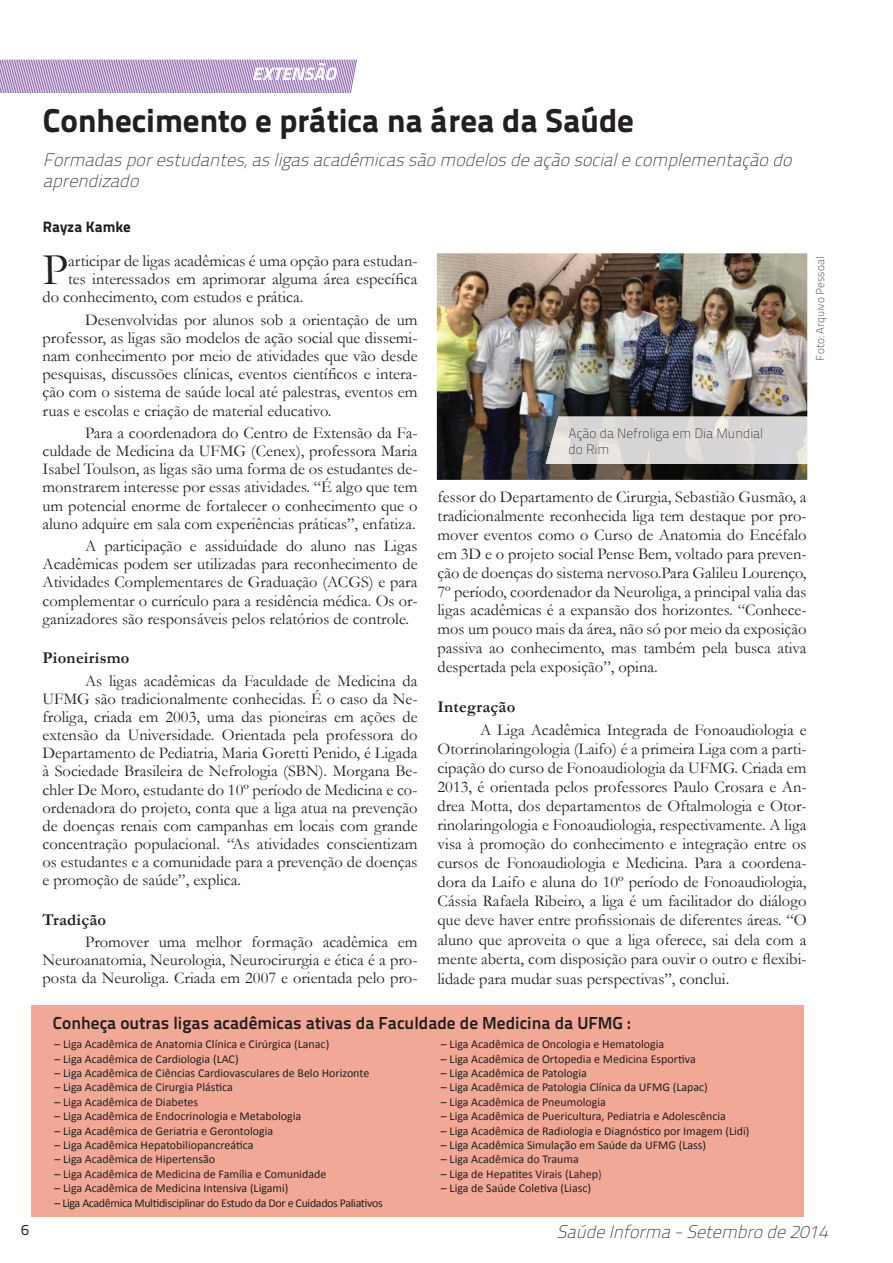
<style>
.page{position:relative;width:893px;height:1263px;background:#fff}
.page>*{position:absolute;margin:0;border:0;box-sizing:border-box;transform-origin:0 0}
.t1{font:45.6px "Garamond";color:#231f20}
.t2{font:33px "Titillium Text 20 L 999 wt";color:#231f20}
.t3{font:italic 18px/21px "Titillium Text 20 L 1 wt";color:#231f20}
.t4{font:italic 18px "Titillium Text 20 L 999 wt";color:#fff}
.t5{font:17.4px "Titillium Text 20 L 800 wt";color:#231f20}
.t6{font:16.5px/18.1px "Garamond";color:#231f20;text-align:justify}
.t7{font:700 16.5px "Garamond";letter-spacing:.015em;color:#231f20}
.t8{font:15px "Titillium Text 20 L 999 wt";color:#231f20}
.t9{font:15px "Titillium Text 20 L 400 wt";color:#231f20}
.t10{font:13.5px/16.2px "Titillium Text 20 L 1 wt";color:#231f20}
.t11{font:12px "Calibri";color:#231f20}
.t12{font:12px "Calibri";letter-spacing:-.03em;color:#231f20}
.t13{font:11.25px "Titillium Text 20 L 1 wt";color:#231f20}
.s1{font-weight:300}
</style>
<div class="page">
<svg style="left:0;top:59px;width:357px;height:35px;background:#bfa8cf"></svg>
<div style="left:31px;top:1005px;width:773px;height:211px;background:#f2a896"></div>
<img style="left:437px;top:253px;width:370px;height:227px">
<svg style="left:807px;top:417px;width:1px;height:47px"></svg>
<img style="left:546px;top:417px;width:261px;height:47px">
<p class="t4" style="left:252px;top:60px;width:91px">EXTENSÃO</p>
<h2 class="t2" style="left:43px;top:95px;width:592px">Conhecimento e prática na área da Saúde</h2>
<p class="t3" style="left:43px;top:148px;width:756px">Formadasporestudantes,asligasacadêmicassãomodelosdeaçãosocialecomplementaçãodo aprendizado</p>
<p class="t8" style="left:43px;top:215px;width:89px">Rayza Kamke</p>
<h1 class="t1" style="left:43px;top:239px;width:27px">P</h1>
<p class="t6" style="left:68px;top:251px;width:351px">articipar de ligas acadêmicas é uma opção para estudan-</p>
<p class="t6" style="left:68px;top:270px;width:351px">tes interessados em aprimorar alguma área específica</p>
<p class="t6" style="left:43px;top:288px;width:262px">do conhecimento, com estudos e prática.</p>
<p class="t6" style="left:43px;top:310px;width:377px;text-indent:43px">Desenvolvidas por alunos sob a orientação de um professor, as ligas são modelos de ação social que dissemi&shy;nam conhecimento por meio de atividades que vão desde pesquisas, discussões clínicas, eventos científicos e intera&shy;ção com o sistema de saúde local até palestras, eventos em ruas e escolas e criação de material educativo.</p>
<p class="t6" style="left:43px;top:423px;width:376px;text-indent:43px">Para a coordenadora do Centro de Extensão da Fa&shy;culdade de Medicina da UFMG (Cenex), professora Maria Isabel Toulson, as ligas são uma forma de os estudantes de&shy;monstrarem interesse por essas atividades. “É algo que tem um potencial enorme de fortalecer o conhecimento que o aluno adquire em sala com experiências práticas”, enfatiza.</p>
<p class="t6" style="left:43px;top:536px;width:377px;text-indent:43px">A participação e assiduidade do aluno nas Ligas Acadêmicas podem ser utilizadas para reconhecimento de Atividades Complementares de Graduação (ACGS) e para complementar o currículo para a residência médica. Os or&shy;ganizadores são responsáveis pelos relatórios de controle.</p>
<p class="t7" style="left:43px;top:647px;width:89px">Pioneirismo</p>
<p class="t6" style="left:43px;top:671px;width:377px;text-indent:43px">As ligas acadêmicas da Faculdade de Medicina da UFMG são tradicionalmente conhecidas. É o caso da Ne&shy;froliga, criada em 2003, uma das pioneiras em ações de extensão da Universidade. Orientada pela professora do Departamento de Pediatria, Maria Goretti Penido, é Ligada à Sociedade Brasileira de Nefrologia (SBN). Morgana Be&shy;chler De Moro, estudante do 10º período de Medicina e co&shy;ordenadora do projeto, conta que a liga atua na prevenção de doenças renais com campanhas em locais com grande concentração populacional. “As atividades conscientizam os estudantes e a comunidade para a prevenção de doenças e promoção de saúde”, explica.</p>
<p class="t7" style="left:43px;top:908px;width:65px">Tradição</p>
<p class="t6" style="left:43px;top:932px;width:377px;text-indent:43px">Promover uma melhor formação acadêmica em Neuroanatomia, Neurologia, Neurocirurgia e ética é a pro&shy;posta da Neuroliga. Criada em 2007 e orientada pelo pro-</p>
<p class="t10" style="left:568px;top:424px;width:196px">Ação da Nefroliga em Dia Mundial do Rim</p>
<p class="t6" style="left:437px;top:487px;width:371px;line-height:18.9px">fessor do Departamento de Cirurgia, Sebastião Gusmão, a tradicionalmente reconhecida liga tem destaque por pro&shy;mover eventos como o Curso de Anatomia do Encéfalo em 3D e o projeto social Pense Bem, voltado para preven&shy;ção de doenças do sistema nervoso.Para Galileu Lourenço, 7º período, coordenador da Neuroliga, a principal valia das ligas acadêmicas é a expansão dos horizontes. “Conhece&shy;mos um pouco mais da área, não só por meio da exposição passiva ao conhecimento, mas também pela busca ativa despertada pela exposição”, opina.</p>
<p class="t7" style="left:437px;top:696px;width:79px">Integração</p>
<p class="t6" style="left:437px;top:720px;width:371px;line-height:19px;text-indent:43px">A Liga Acadêmica Integrada de Fonoaudiologia e Otorrinolaringologia (Laifo) é a primeira Liga com a parti&shy;cipação do curso de Fonoaudiologia da UFMG. Criada em 2013, é orientada pelos professores Paulo Crosara e An&shy;drea Motta, dos departamentos de Oftalmologia e Otor&shy;rinolaringologia e Fonoaudiologia, respectivamente. A liga visa à promoção do conhecimento e integração entre os cursos de Fonoaudiologia e Medicina. Para a coordena&shy;dora da Laifo e aluna do 10º período de Fonoaudiologia, Cássia Rafaela Ribeiro, a liga é um facilitador do diálogo que deve haver entre profissionais de diferentes áreas. “O aluno que aproveita o que a liga oferece, sai dela com a mente aberta, com disposição para ouvir o outro e flexibi&shy;lidade para mudar suas perspectivas”, conclui.</p>
<p class="t13" style="left:812px;top:361px;width:105px;rotate:-90deg">Foto: Arquivo Pessoal</p>
<p class="t5" style="left:53px;top:1009px;width:579px">Conheça outras ligas acadêmicas ativas da Faculdade de Medicina da UFMG :</p>
<p class="t11" style="left:55px;top:1037px;width:276px">– Liga Acadêmica de Anatomia Clínica e Cirúrgica (Lanac)</p>
<p class="t11" style="left:55px;top:1051px;width:186px">– Liga Acadêmica de Cardiologia (LAC)</p>
<p class="t11" style="left:55px;top:1065px;width:316px">– Liga Acadêmica de Ciências Cardiovasculares de Belo Horizonte</p>
<p class="t11" style="left:55px;top:1080px;width:180px">– Liga Acadêmica de Cirurgia Plástica</p>
<p class="t11" style="left:55px;top:1094px;width:145px">– Liga Acadêmica de Diabetes</p>
<p class="t11" style="left:55px;top:1109px;width:248px">– Liga Acadêmica de Endocrinologia e Metabologia</p>
<p class="t11" style="left:55px;top:1123px;width:220px">– Liga Acadêmica de Geriatria e Gerontologia</p>
<p class="t11" style="left:55px;top:1137px;width:201px">– Liga Acadêmica Hepatobiliopancreática</p>
<p class="t11" style="left:55px;top:1152px;width:162px">– Liga Acadêmica de Hipertensão</p>
<p class="t11" style="left:55px;top:1166px;width:273px">– Liga Acadêmica de Medicina de Família e Comunidade</p>
<p class="t11" style="left:55px;top:1181px;width:236px">– Liga Acadêmica de Medicina Intensiva (Ligami)</p>
<p class="t12" style="left:55px;top:1195px;width:330px">– Liga Acadêmica Multidisciplinar do Estudo da Dor e Cuidados Paliativos</p>
<p class="t11" style="left:441px;top:1037px;width:225px">– Liga Acadêmica de Oncologia e Hematologia</p>
<p class="t11" style="left:441px;top:1051px;width:256px">– Liga Acadêmica de Ortopedia e Medicina Esportiva</p>
<p class="t11" style="left:441px;top:1065px;width:148px">– Liga Acadêmica de Patologia</p>
<p class="t11" style="left:441px;top:1080px;width:268px">– Liga Acadêmica de Patologia Clínica da UFMG (Lapac)</p>
<p class="t11" style="left:441px;top:1094px;width:166px">– Liga Acadêmica de Pneumologia</p>
<p class="t11" style="left:441px;top:1109px;width:286px">– Liga Acadêmica de Puericultura, Pediatria e Adolescência</p>
<p class="t11" style="left:441px;top:1123px;width:310px">– Liga Acadêmica de Radiologia e Diagnóstico por Imagem (Lidi)</p>
<p class="t11" style="left:441px;top:1137px;width:267px">– Liga Acadêmica Simulação em Saúde da UFMG (Lass)</p>
<p class="t11" style="left:441px;top:1152px;width:139px">– Liga Acadêmica do Trauma</p>
<p class="t11" style="left:441px;top:1166px;width:162px">– Liga de Hepatites Virais (Lahep<span class="s1">)</span></p>
<p class="t11" style="left:441px;top:1181px;width:152px">– Liga de Saúde Coletiva (Liasc)</p>
<p class="t9" style="left:21px;top:1219px;width:9px">6</p>
<p class="t3" style="left:557px;top:1220px;width:278px">SaúdeInforma-Setembrode2014</p>
</div>
